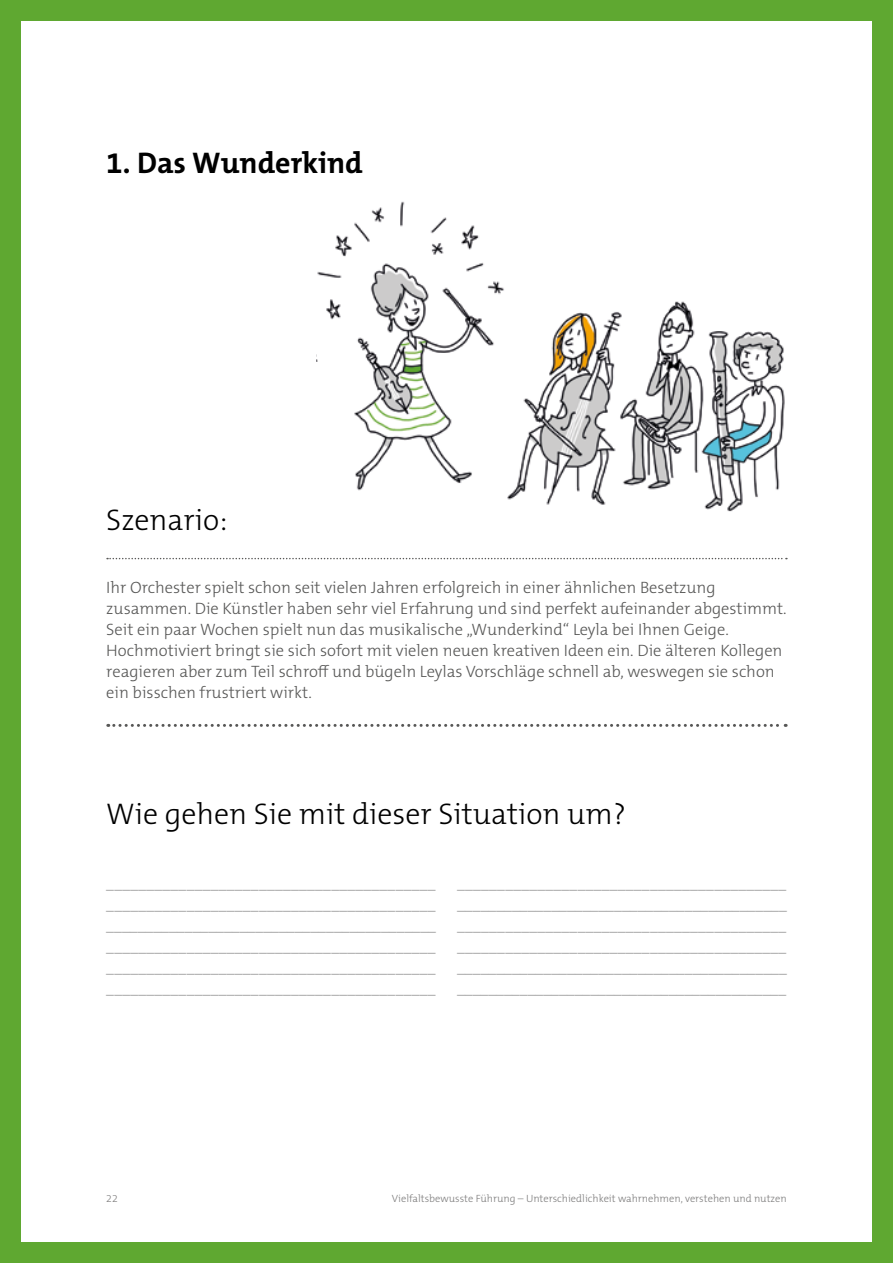
<style>
.page{position:relative;width:893px;height:1263px;background:#5fa831}
.page>*{position:absolute;margin:0;border:0;box-sizing:border-box;transform-origin:0 0}
.Subline_1_1{font:300 30px "The Mix B W3";color:#000}
.Subline_1{font:700 30px "The Mix B W7";color:#000}
.name{font:300 16.5px/21px "The Mix B W3";color:#575756}
.Fließtext_Blocksatz{font:300 14.25px/21px "The Sans Os F";color:#878787;text-align:justify}
.t1{font:300 10.5px "The Mix B W3";color:#7c7b7b}
</style>
<div class="page">
<div style="left:21px;top:21px;width:851px;height:1221px;background:#fff"></div>
<svg style="left:107px;top:558px;width:680px;height:1px"></svg>
<svg style="left:108px;top:724px;width:678px;height:3px"></svg>
<img style="left:317px;top:201px;width:468px;height:311px">
<p class="Subline_1" style="left:106px;top:144px;width:258px">1. Das Wunderkind</p>
<p class="Subline_1_1" style="left:106px;top:501px;width:123px">Szenario:</p>
<p class="name" style="left:106px;top:577px;width:682px">Ihr Orchester spielt schon seit vielen Jahren erfolgreich in einer ähnlichen Besetzung zusammen. Die Künstler haben sehr viel Erfahrung und sind perfekt aufeinander abgestimmt.<br>Seit ein paar Wochen spielt nun das musikalische „Wunderkind“ Leyla bei Ihnen Geige.<br>Hochmotiviert bringt sie sich sofort mit vielen neuen kreativen Ideen ein. Die älteren Kollegen reagieren aber zum Teil schroff und bügeln Leylas Vorschläge schnell ab, weswegen sie schon ein bisschen frustriert wirkt.</p>
<p class="Subline_1_1" style="left:106px;top:795px;width:521px">Wie gehen Sie mit dieser Situation um?</p>
<p class="Fließtext_Blocksatz" style="left:106px;top:872px;width:331px">_________________________________________ _________________________________________ __________________________________________ _________________________________________ _________________________________________ _________________________________________</p>
<p class="Fließtext_Blocksatz" style="left:457px;top:872px;width:331px">_________________________________________ __________________________________________ _________________________________________ _________________________________________ __________________________________________ __________________________________________</p>
<p class="t1" style="left:106px;top:1192px;width:13px">22</p>
<p class="t1" style="left:392px;top:1192px;width:396px">Vielfaltsbewusste Führung – Unterschiedlichkeit wahrnehmen, verstehen und nutzen</p>
</div>
